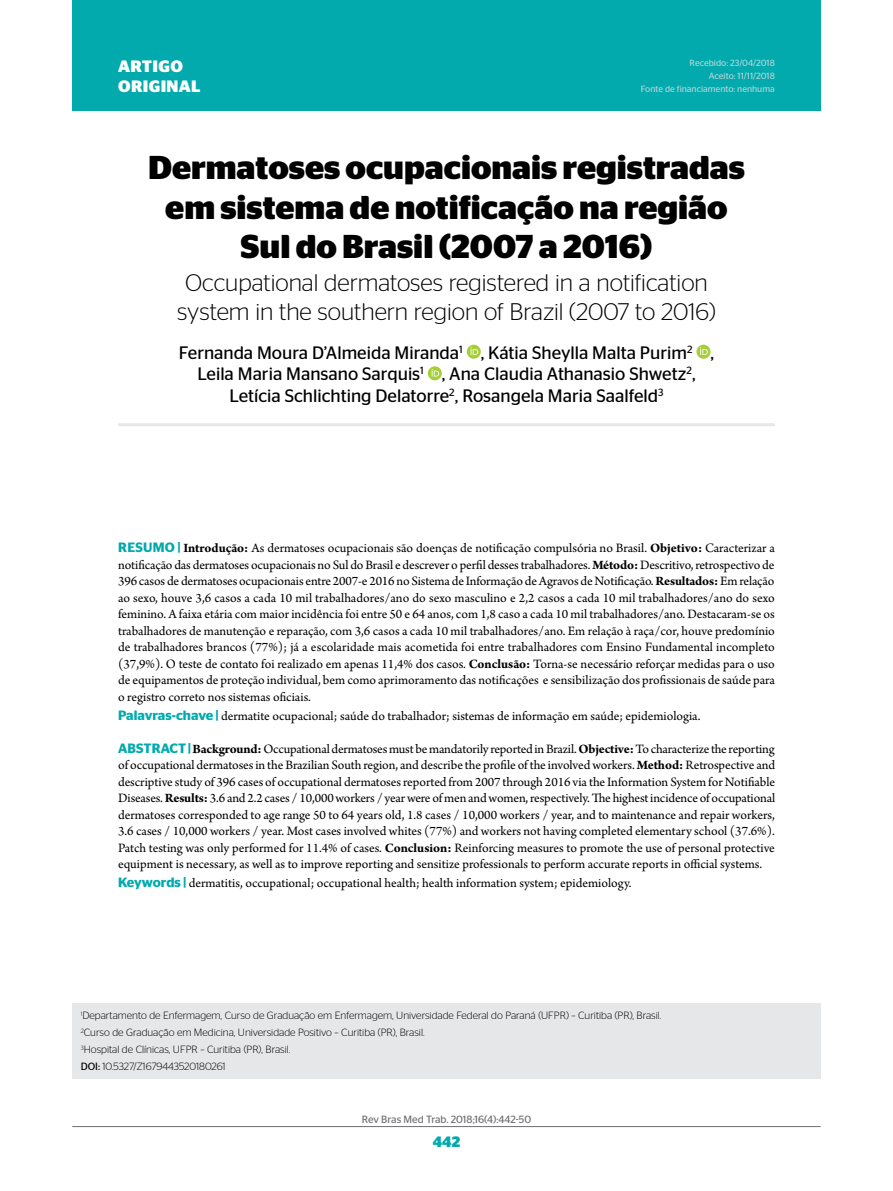
<style>
.page{position:relative;width:893px;height:1191px;background:#fff}
.page>*{position:absolute;margin:0;border:0;box-sizing:border-box;transform-origin:0 0}
.t1{font:700 33px/39.6px "Stag Sans";color:#000;text-align:center}
.t2{font:300 24px/28.8px "Stag Sans";color:#000;text-align:center}
.t3{font:18px/21.6px "Stag Sans";color:#000;text-align:center}
.t4{font:700 16.5px/19.8px "Stag Sans";letter-spacing:.02em;color:#fff}
.t5{font:700 15px "Stag Sans";color:#02aaad}
.t6{font:13.5px/16.5px "Arno Pro";color:#000;text-align:justify}
.t7{font:300 10.5px/16.8px "Stag Sans";color:#000}
.t8{font:10.5px "Stag Sans";color:#6d6e71}
.t9{font:9px/12.9px "Stag Sans";color:#afd5d8;text-align:right}
.s1{font-family:"Stag Sans";font-weight:600;color:#02aaad}
.s2{font-weight:700}
.s3{font-weight:400}
</style>
<div class="page">
<hr style="left:72px;top:1126px;width:749px;height:1px;background:#6d6e71">
<div style="left:72px;top:0;width:749px;height:111px;background:#02aaad"></div>
<div style="left:72px;top:1002px;width:749px;height:76px;background:#e6e7e8"></div>
<hr style="left:118px;top:423px;width:657px;height:3px;background:#e6e7e8">
<div style="left:467px;top:345px;width:14px;height:14px;background:#a6ce39;border-radius:50%"></div>
<svg style="left:470px;top:347px;width:8px;height:8px"></svg>
<div style="left:696px;top:345px;width:14px;height:14px;background:#a6ce39;border-radius:50%"></div>
<svg style="left:700px;top:347px;width:8px;height:8px"></svg>
<svg style="left:428px;top:366px;width:14px;height:14px"></svg>
<svg style="left:432px;top:369px;width:7px;height:7px"></svg>
<p class="t4" style="left:118px;top:56px;width:84px">ARTIGO<br>ORIGINAL</p>
<p class="t9" style="left:641px;top:56px;width:136px">Recebido: 23/04/2018<br>Aceito: 11/11/2018<br>Fonte de financiamento: nenhuma</p>
<h1 class="t1" style="left:148px;top:148px;width:598px">Dermatoses ocupacionais registradas em sistema de notificação na região<br>Sul do Brasil (2007 a 2016)</h1>
<h2 class="t2" style="left:177px;top:268px;width:540px">Occupational dermatoses registered in a notification system in the southern region of Brazil (2007 to 2016)</h2>
<h3 class="t3" style="left:179px;top:341px;width:537px">Fernanda Moura D’Almeida Miranda<sup>1</sup> , Kátia Sheylla Malta Purim<sup>2</sup> ,<br>Leila Maria Mansano Sarquis<sup>1</sup> , Ana Claudia Athanasio Shwetz<sup>2</sup>,<br>Letícia Schlichting Delatorre<sup>2</sup>, Rosangela Maria Saalfeld<sup>3</sup></h3>
<p class="t6" style="left:118px;top:541px;width:658px"><span class="s1">RESUMO |</span> <span class="s2">Introdução:</span> As dermatoses ocupacionais são doenças de notificação compulsória no Brasil. <span class="s2">Objetivo:</span> Caracterizar a notificação das dermatoses ocupacionais no Sul do Brasil e descrever o perfil desses trabalhadores. <span class="s2">Método:</span> Descritivo, retrospectivo de 396 casos de dermatoses ocupacionais entre 2007-e 2016 no Sistema de Informação de Agravos de Notificação. <span class="s2">Resultados:</span> Em relação ao sexo, houve 3,6 casos a cada 10 mil trabalhadores/ano do sexo masculino e 2,2 casos a cada 10 mil trabalhadores/ano do sexo feminino. A faixa etária com maior incidência foi entre 50 e 64 anos, com 1,8 caso a cada 10 mil trabalhadores/ano. Destacaram-se os trabalhadores de manutenção e reparação, com 3,6 casos a cada 10 mil trabalhadores/ano. Em relação à raça/cor, houve predomínio de trabalhadores brancos (77%); já a escolaridade mais acometida foi entre trabalhadores com Ensino Fundamental incompleto (37,9%). O teste de contato foi realizado em apenas 11,4% dos casos. <span class="s2">Conclusão:</span> Torna-se necessário reforçar medidas para o uso de equipamentos de proteção individual, bem como aprimoramento das notificações e sensibilização dos profissionais de saúde para o registro correto nos sistemas oficiais.</p>
<p class="t6" style="left:118px;top:708px;width:584px"><span class="s1">Palavras-chave |</span> dermatite ocupacional; saúde do trabalhador; sistemas de informação em saúde; epidemiologia.</p>
<p class="t6" style="left:118px;top:741px;width:659px"><span class="s1">ABSTRACT |</span><span class="s2">Background:</span> Occupational dermatoses must be mandatorily reported in Brazil. <span class="s2">Objective:</span> To characterize the reporting of occupational dermatoses in the Brazilian South region, and describe the profile of the involved workers. <span class="s2">Method:</span> Retrospective and descriptive study of 396 cases of occupational dermatoses reported from 2007 through 2016 via the Information System for Notifiable Diseases. <span class="s2">Results:</span> 3.6 and 2.2 cases / 10,000 workers / year were of men and women, respectively. The highest incidence of occupational dermatoses corresponded to age range 50 to 64 years old, 1.8 cases / 10,000 workers / year, and to maintenance and repair workers, 3.6 cases / 10,000 workers / year. Most cases involved whites (77%) and workers not having completed elementary school (37.6%).<br>Patch testing was only performed for 11.4% of cases. <span class="s2">Conclusion:</span> Reinforcing measures to promote the use of personal protective equipment is necessary, as well as to improve reporting and sensitize professionals to perform accurate reports in official systems.</p>
<p class="t6" style="left:118px;top:875px;width:515px"><span class="s1">Keywords |</span> dermatitis, occupational; occupational health; health information system; epidemiology.</p>
<p class="t7" style="left:81px;top:1007px;width:582px"><sup>1</sup>Departamento de Enfermagem, Curso de Graduação em Enfermagem, Universidade Federal do Paraná (UFPR) – Curitiba (PR), Brasil.<br><sup>2</sup>Curso de Graduação em Medicina, Universidade Positivo – Curitiba (PR), Brasil.<br><sup>3</sup>Hospital de Clínicas, UFPR – Curitiba (PR), Brasil.<br><span class="s3">DOI:</span> 10.5327/Z1679443520180261</p>
<p class="t8" style="left:362px;top:1113px;width:171px">Rev Bras Med Trab. 2018;16(4):442-50</p>
<p class="t5" style="left:433px;top:1132px;width:29px">442</p>
</div>
